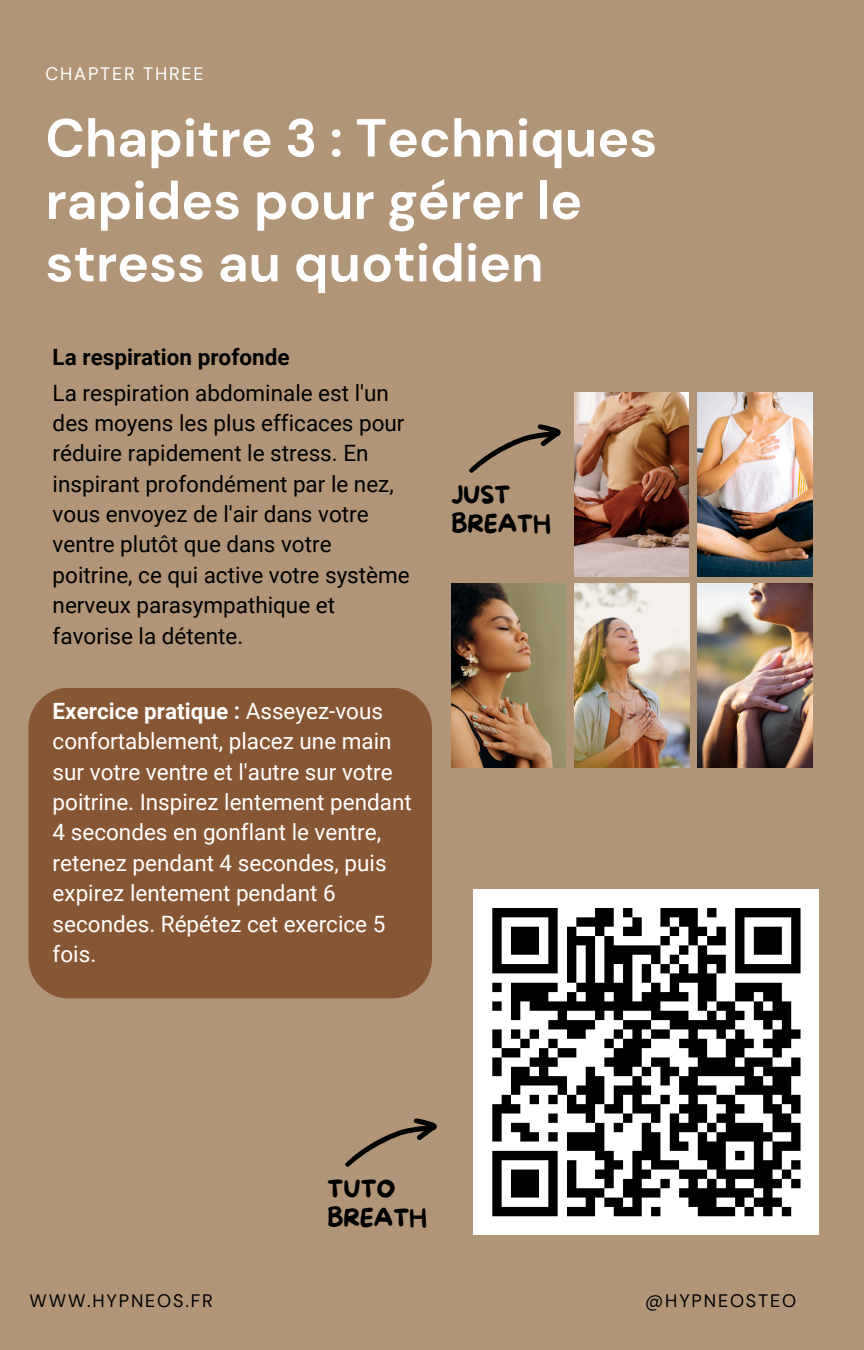
<style>
.page{position:relative;width:864px;height:1350px;background:#b19578}
.page>*{position:absolute;margin:0;border:0;box-sizing:border-box;transform-origin:0 0}
.t1{font:700 53.32px/62.6px "DM Sans";color:#fff}
.t2{font:24.75px/28.8px "More Sugar";letter-spacing:-.015em;color:#000}
.t3{font:22.5px/30.4px "Roboto";color:#000}
.t4{font:22.5px/30.4px "Roboto";color:#fff}
.t5{font:700 22.5px "Roboto";color:#000}
.t6{font:18px "DM Sans";letter-spacing:.1em;color:#000}
.t7{font:18px "DM Sans";letter-spacing:.1em;color:#fff}
.s1{font-weight:700}
</style>
<div class="page">
<svg style="left:469px;top:424px;width:92px;height:49px"></svg>
<img style="left:451px;top:584px;width:115px;height:184px">
<img style="left:574px;top:392px;width:115px;height:184px">
<img style="left:574px;top:584px;width:115px;height:184px">
<img style="left:697px;top:392px;width:115px;height:184px">
<img style="left:697px;top:584px;width:115px;height:184px">
<div style="left:28px;top:688px;width:404px;height:310px;background:#875634;border-radius:41px"></div>
<div style="left:474px;top:889px;width:345px;height:346px;background:#fff"></div>
<svg style="left:492px;top:908px;width:309px;height:309px"></svg>
<svg style="left:345px;top:1118px;width:92px;height:49px"></svg>
<p class="t7" style="left:46px;top:63px;width:160px">CHAPTER THREE</p>
<h4 class="t1" style="left:46px;top:107px;width:613px">Chapitre 3 : Techniques rapides pour gérer le stress au quotidien</h4>
<h1 class="t5" style="left:53px;top:344px;width:238px">La respiration profonde</h1>
<h3 class="t3" style="left:53px;top:378px;width:359px">La respiration abdominale est l'un des moyens les plus efficaces pour réduire rapidement le stress. En inspirant profondément par le nez, vous envoyez de l'air dans votre ventre plutôt que dans votre poitrine, ce qui active votre système nerveux parasympathique et favorise la détente.</h3>
<p class="t4" style="left:53px;top:696px;width:361px"><span class="s1">Exercice pratique :</span> Asseyez-vous confortablement, placez une main sur votre ventre et l'autre sur votre poitrine. Inspirez lentement pendant<br>4 secondes en gonflant le ventre, retenez pendant 4 secondes, puis expirez lentement pendant 6 secondes. Répétez cet exercice 5 fois.</p>
<h4 class="t2" style="left:451px;top:481px;width:102px">JUST<br>BREATH</h4>
<h2 class="t2" style="left:327px;top:1175px;width:102px">TUTO<br>BREATH</h2>
<p class="t6" style="left:30px;top:1289px;width:185px">WWW.HYPNEOS.FR</p>
<h2 class="t6" style="left:645px;top:1289px;width:152px">@HYPNEOSTEO</h2>
</div>
